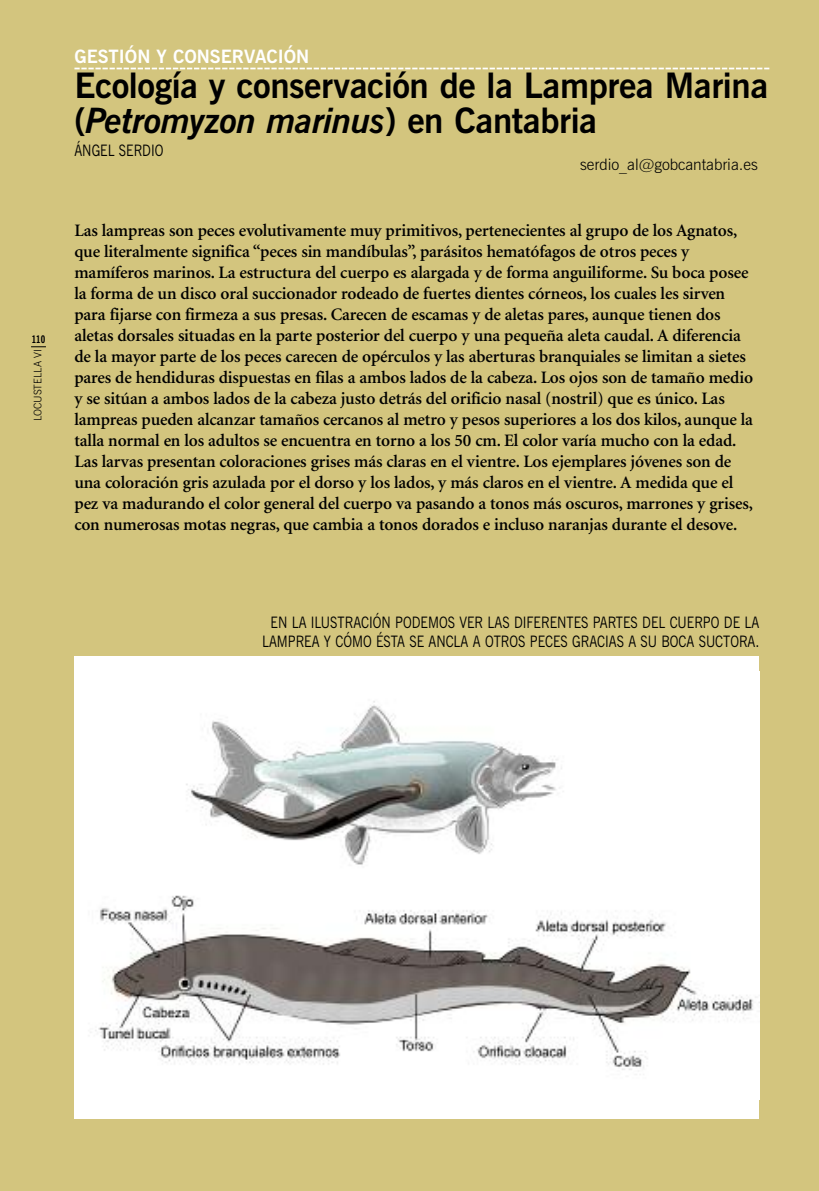
<style>
.page{position:relative;width:819px;height:1191px;background:#d3c57e}
.page>*{position:absolute;margin:0;border:0;box-sizing:border-box;transform-origin:0 0}
.t1{font:700 35px/35px "News Gothic BT";letter-spacing:-.01em;color:#000}
.t2{font:700 18.38px "News Gothic BT";color:#fff}
.t3{font:600 17.5px/21px "Minion";letter-spacing:-.01em;color:#000}
.t4{font:15.75px/19.2px "News Gothic BT";color:#000;text-align:center;scale:.83 1}
.t5{font:300 15.75px "News Gothic BT";color:#000}
.t6{font:300 10.5px "News Gothic BT";color:#000}
.t7{font:700 condensed 10.5px "News Gothic BT";color:#000}
.s1{font-style:italic}
</style>
<div class="page">
<div style="left:74px;top:656px;width:685px;height:462px;background:#fff"></div>
<img style="left:90px;top:701px;width:667px;height:369px">
<svg style="left:74px;top:68px;width:695px;height:1px"></svg>
<svg style="left:31px;top:346px;width:15px;height:1px"></svg>
<p class="t7" style="left:32px;top:335px;width:15px">110</p>
<p class="t6" style="left:34px;top:421px;width:74px;rotate:-90deg">LOCUSTELLA VI</p>
<p class="t2" style="left:74px;top:50px;width:236px">GESTIÓN Y CONSERVACIÓN</p>
<h1 class="t1" style="left:74px;top:71px;width:695px">Ecología y conservación de la Lamprea Marina (<span class="s1">Petromyzon marinus</span>) en Cantabria</h1>
<p class="t4" style="left:74px;top:142px;width:109px">ÁNGEL SERDIO</p>
<p class="t5" style="left:580px;top:158px;width:179px">serdio_al@gobcantabria.es</p>
<p class="t3" style="left:74px;top:222px;width:680px">Las lampreas son peces evolutivamente muy primitivos, pertenecientes al grupo de los Agnatos, que literalmente significa “peces sin mandíbulas”, parásitos hematófagos de otros peces y mamíferos marinos. La estructura del cuerpo es alargada y de forma anguiliforme. Su boca posee la forma de un disco oral succionador rodeado de fuertes dientes córneos, los cuales les sirven para fijarse con firmeza a sus presas. Carecen de escamas y de aletas pares, aunque tienen dos aletas dorsales situadas en la parte posterior del cuerpo y una pequeña aleta caudal. A diferencia de la mayor parte de los peces carecen de opérculos y las aberturas branquiales se limitan a sietes pares de hendiduras dispuestas en filas a ambos lados de la cabeza. Los ojos son de tamaño medio y se sitúan a ambos lados de la cabeza justo detrás del orificio nasal (nostril) que es único. Las lampreas pueden alcanzar tamaños cercanos al metro y pesos superiores a los dos kilos, aunque la talla normal en los adultos se encuentra en torno a los 50 cm. El color varía mucho con la edad.<br>Las larvas presentan coloraciones grises más claras en el vientre. Los ejemplares jóvenes son de una coloración gris azulada por el dorso y los lados, y más claros en el vientre. A medida que el pez va madurando el color general del cuerpo va pasando a tonos más oscuros, marrones y grises, con numerosas motas negras, que cambia a tonos dorados e incluso naranjas durante el desove.</p>
<p class="t4" style="left:262px;top:614px;width:600px">EN LA ILUSTRACIÓN PODEMOS VER LAS DIFERENTES PARTES DEL CUERPO DE LA<br>LAMPREA Y CÓMO ÉSTA SE ANCLA A OTROS PECES GRACIAS A SU BOCA SUCTORA.</p>
</div>
